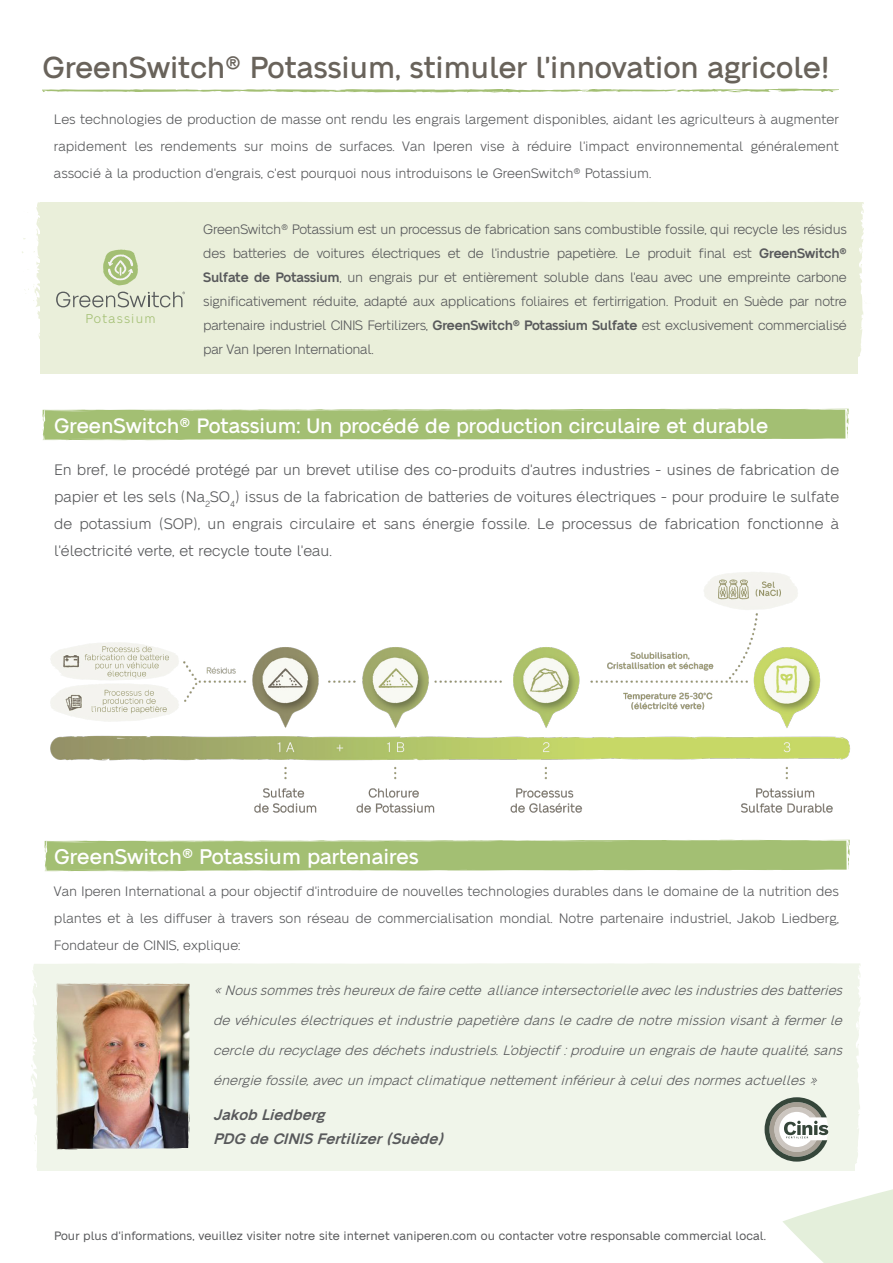
<style>
.page{position:relative;width:893px;height:1263px;background:#fff}
.page>*{position:absolute;margin:0;border:0;box-sizing:border-box;transform-origin:0 0}
.t1{font:500 30px "Neue Alte Grotesk";color:#69635b}
.t2{font:500 21px "Neue Alte Grotesk";color:#fff}
.t3{font:500 20.7px "Neue Alte Grotesk";color:#fff}
.t4{font:15px/27px "Neue Alte Grotesk";color:#58595b;text-align:justify}
.t5{font:italic 600 15px/24px "Neue Alte Grotesk";color:#58595b}
.t6{font:13.5px/24px "Neue Alte Grotesk";color:#58595b;text-align:justify}
.t7{font:italic 13.5px "Neue Alte Grotesk";color:#58595b}
.t8{font:12.6px "Neue Alte Grotesk";letter-spacing:.1em;color:#a3bf73}
.t9{font:12px "Neue Alte Grotesk";letter-spacing:.01em;color:#58595b}
.s1{font-weight:600}
</style>
<div class="page">
<svg style="left:43px;top:409px;width:806px;height:31px;background:#a7c279"></svg>
<div style="left:40px;top:202px;width:818px;height:172px;background:#eaefda"></div>
<svg style="left:36px;top:202px;width:828px;height:155px"></svg>
<svg style="left:762px;top:202px;width:15px;height:1px"></svg>
<svg style="left:858px;top:296px;width:6px;height:8px"></svg>
<svg style="left:239px;top:202px;width:14px;height:1px"></svg>
<svg style="left:613px;top:202px;width:25px;height:1px"></svg>
<svg style="left:22px;top:250px;width:337px;height:57px"></svg>
<img style="left:50px;top:572px;width:801px;height:241px">
<svg style="left:43px;top:88px;width:796px;height:5px"></svg>
<svg style="left:45px;top:840px;width:805px;height:31px;background:#a7c279"></svg>
<svg style="left:31px;top:963px;width:830px;height:208px;background:#e6e7db"></svg>
<svg style="left:33px;top:981px;width:5px;height:5px"></svg>
<svg style="left:749px;top:963px;width:15px;height:1px"></svg>
<svg style="left:85px;top:1170px;width:16px;height:1px"></svg>
<svg style="left:115px;top:1169px;width:243px;height:2px"></svg>
<svg style="left:38px;top:1161px;width:35px;height:10px"></svg>
<svg style="left:34px;top:1130px;width:10px;height:21px"></svg>
<svg style="left:33px;top:1101px;width:6px;height:5px"></svg>
<svg style="left:31px;top:1064px;width:3px;height:5px"></svg>
<svg style="left:242px;top:963px;width:13px;height:1px"></svg>
<svg style="left:604px;top:963px;width:25px;height:1px"></svg>
<img style="left:56px;top:983px;width:23px;height:87px">
<svg style="left:765px;top:1071px;width:128px;height:192px"></svg>
<h1 class="t1" style="left:43px;top:50px;width:789px">GreenSwitch® Potassium, stimuler l'innovation agricole!</h1>
<p class="t6" style="left:54px;top:106px;width:786px;line-height:27px">Les technologies de production de masse ont rendu les engrais largement disponibles, aidant les agriculteurs à augmenter rapidement les rendements sur moins de surfaces. Van Iperen vise à réduire l'impact environnemental généralement associé à la production d'engrais, c'est pourquoi nous introduisons le GreenSwitch® Potassium.</p>
<p class="t8" style="left:85px;top:312px;width:72px">Potassium</p>
<p class="t6" style="left:203px;top:217px;width:645px">GreenSwitch® Potassium est un processus de fabrication sans combustible fossile, qui recycle les résidus des batteries de voitures électriques et de l'industrie papetière. Le produit final est <span class="s1">GreenSwitch® Sulfate de Potassium</span>, un engrais pur et entièrement soluble dans l'eau avec une empreinte carbone significativement réduite, adapté aux applications foliaires et fertirrigation. Produit en Suède par notre partenaire industriel CINIS Fertilizers, <span class="s1">GreenSwitch® Potassium Sulfate</span> est exclusivement commercialisé par Van Iperen International.</p>
<h3 class="t3" style="left:54px;top:414px;width:716px">GreenSwitch® Potassium: Un procédé de production circulaire et durable</h3>
<p class="t4" style="left:54px;top:457px;width:786px">En bref, le procédé protégé par un brevet utilise des co-produits d'autres industries - usines de fabrication de papier et les sels (Na<sub>2</sub>SO<sub>4</sub>) issus de la fabrication de batteries de voitures électriques - pour produire le sulfate de potassium (SOP), un engrais circulaire et sans énergie fossile. Le processus de fabrication fonctionne à l'électricité verte, et recycle toute l'eau.</p>
<h2 class="t2" style="left:54px;top:845px;width:366px">GreenSwitch® Potassium partenaires</h2>
<p class="t6" style="left:54px;top:878px;width:786px;line-height:27px">Van Iperen International a pour objectif d'introduire de nouvelles technologies durables dans le domaine de la nutrition des plantes et à les diffuser à travers son réseau de commercialisation mondial. Notre partenaire industriel, Jakob Liedberg, Fondateur de CINIS, explique:</p>
<p class="t7" style="left:213px;top:982px;width:634px">« Noussommestrèsheureuxde faire cette alliance intersectorielle avec lesindustriesdesbatteries</p>
<p class="t7" style="left:213px;top:1012px;width:634px">de véhiculesélectriquesetindustrie papetière dansle cadre de notre mission visantà fermerle</p>
<p class="t7" style="left:213px;top:1042px;width:634px">cercle du recyclage desdéchetsindustriels.L’objectif:produire un engraisde haute qualité,sans</p>
<p class="t7" style="left:213px;top:1072px;width:610px">énergie fossile,avec un impactclimatique nettementinférieurà celuidesnormesactuelles».</p>
<p class="t5" style="left:213px;top:1103px;width:236px">Jakob Liedberg<br>PDG de CINIS Fertilizer(Suède)</p>
<p class="t9" style="left:54px;top:1229px;width:713px">Pour plus d'informations, veuillez visiter notre site internet vaniperen.com ou contacter votre responsable commercial local.</p>
</div>
